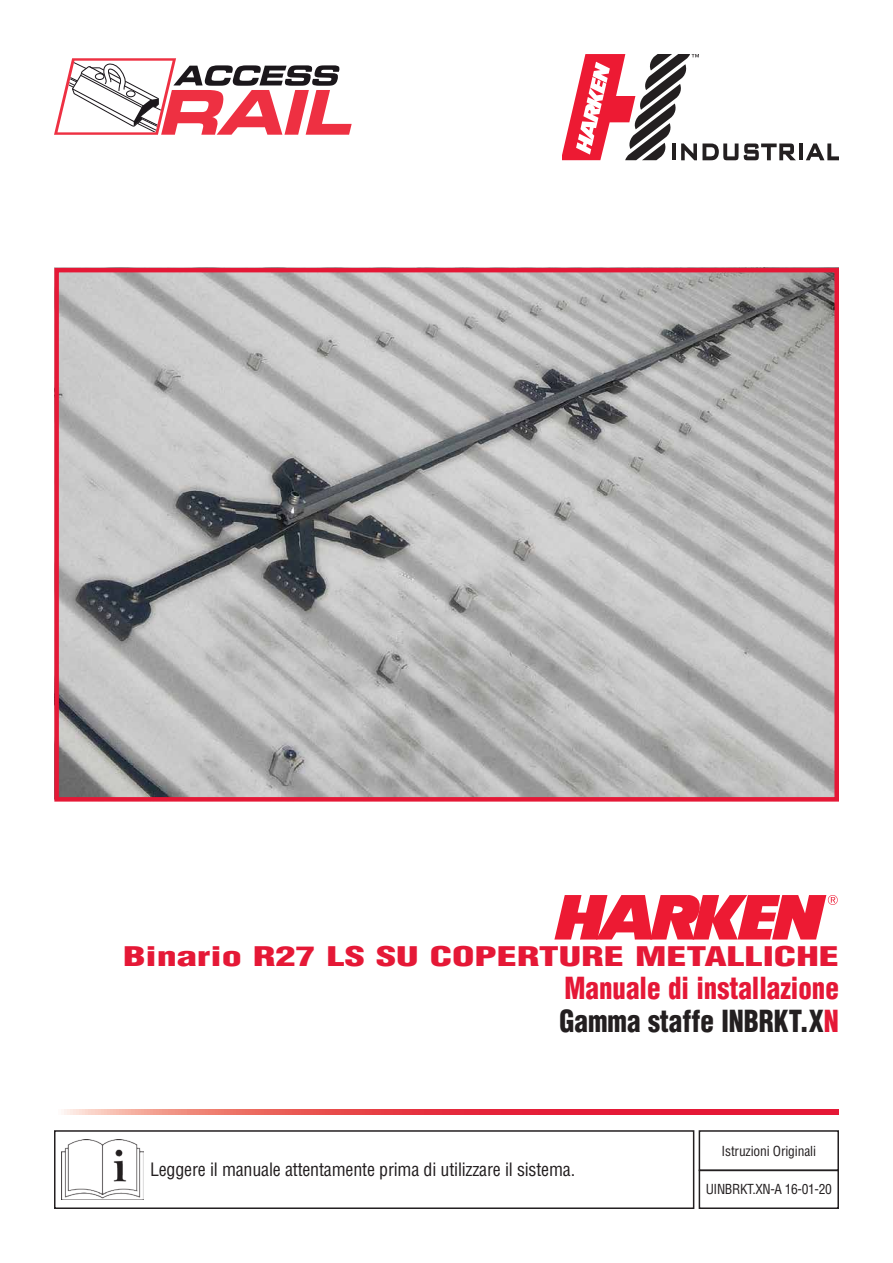
<style>
.page{position:relative;width:893px;height:1263px;background:#fff}
.page>*{position:absolute;margin:0;border:0;box-sizing:border-box;transform-origin:0 0}
.page_headings{font:900 condensed 29.7px "Helvetica LT Std";color:#e51836;scale:.91 1}
.page_headings-2{font:900 condensed 29.7px "Helvetica LT Std";color:#231f20;scale:.91 1}
.page_headings-3{font:900 condensed 26.4px "Helvetica LT Std";color:#e51836;scale:1.53 1}
.Testi_Warning{font:condensed 18px "Helvetica LT Std";letter-spacing:-.01em;color:#231f20}
.Testi_Warning-2{font:condensed 13.5px "Helvetica LT Std";letter-spacing:-.01em;color:#231f20}
.s1{color:#e51836}
</style>
<div class="page">
<div style="left:54px;top:1130px;width:640px;height:79px;border:2px solid #231f20"></div>
<img style="left:62px;top:1139px;width:81px;height:60px">
<svg style="left:554px;top:895px;width:284px;height:44px"></svg>
<svg style="left:64px;top:1110px;width:775px;height:5px;background:#e94753"></svg>
<svg style="left:744px;top:143px;width:52px;height:17px"></svg>
<hr style="left:799px;top:143px;width:4px;height:17px;background:#231f20">
<svg style="left:806px;top:143px;width:33px;height:17px"></svg>
<svg style="left:563px;top:54px;width:175px;height:106px"></svg>
<svg style="left:54px;top:58px;width:298px;height:77px"></svg>
<div style="left:699px;top:1130px;width:140px;height:41px;border:2px solid #231f20"></div>
<div style="left:699px;top:1169px;width:140px;height:40px;border:2px solid #231f20"></div>
<img style="left:59px;top:273px;width:775px;height:523px">
<div style="left:54px;top:268px;width:785px;height:533px;border:4px solid #e51836"></div>
<p class="page_headings-3" style="left:123px;top:939px;width:469px">Binario R27 LS SU COPERTURE METALLICHE</p>
<p class="page_headings" style="left:565px;top:969px;width:303px">Manuale di installazione</p>
<p class="page_headings-2" style="left:560px;top:1002px;width:309px">Gamma staffe INBRKT.X<span class="s1">N</span></p>
<p class="Testi_Warning" style="left:150px;top:1158px;width:427px">Leggere il manuale attentamente prima di utilizzare il sistema.</p>
<p class="Testi_Warning-2" style="left:721px;top:1142px;width:96px">Istruzioni Originali</p>
<p class="Testi_Warning-2" style="left:706px;top:1181px;width:128px">UINBRKT.XN-A 16-01-20</p>
</div>
